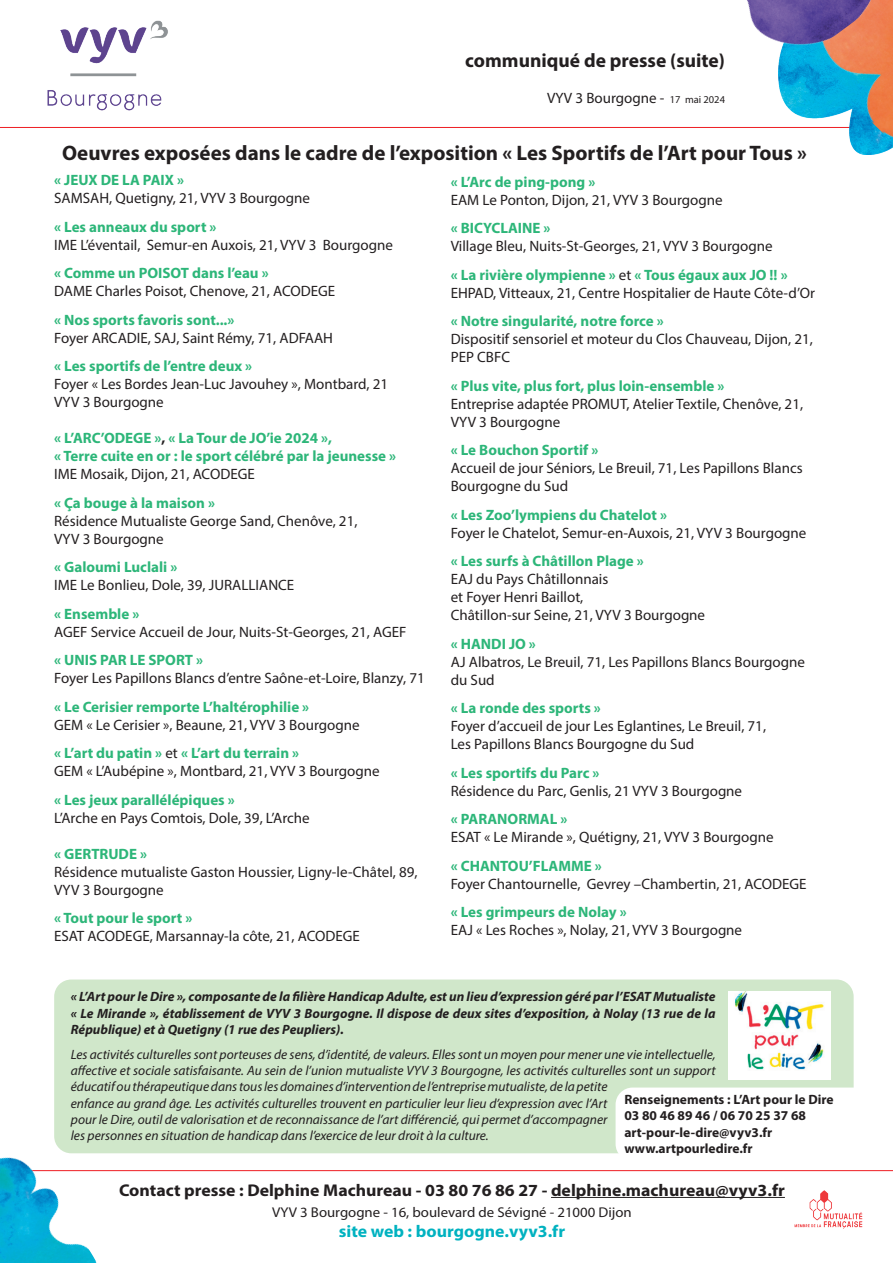
<style>
.page{position:relative;width:893px;height:1263px;background:#fff}
.page>*{position:absolute;margin:0;border:0;box-sizing:border-box;transform-origin:0 0}
.t1{font:700 21px "Myriad Pro";color:#231f20}
.t2{font:700 19.5px "Myriad Pro";color:#231f20}
.t3{font:700 17.1px "Myriad Pro";color:#231f20;scale:1.04 1}
.t4{font:700 17.1px "Myriad Pro";color:#00b2c0;scale:1.04 1}
.t5{font:15px/18px "Myriad Pro";color:#231f20}
.t6{font:700 15px/18px "Myriad Pro";color:#2db679}
.t7{font:14.25px "Myriad Pro";color:#231f20;scale:1.04 1}
.t8{font:italic 13.5px/16.2px "Myriad Pro";color:#231f20}
.t9{font:italic 700 13.5px/16.2px "Myriad Pro";color:#231f20;text-align:justify}
.t10{font:700 13.5px/16.2px "Myriad Pro";color:#231f20}
.s1{font-size:10.5px}
.s2{color:#231f20}
.s3{font-weight:700;color:#2db679}
</style>
<div class="page">
<div style="left:54px;top:979px;width:800px;height:174px;background:#d0e7ca;border-radius:17px"></div>
<img style="left:728px;top:992px;width:103px;height:88px">
<div style="left:616px;top:1087px;width:256px;height:74px;background:#fff;border-radius:17px"></div>
<hr style="left:0;top:127px;width:893px;height:1px;background:#ee1d23">
<img style="left:47px;top:20px;width:121px;height:91px">
<img style="left:779px;top:81px;width:114px;height:73px">
<img style="left:785px;top:0;width:108px;height:143px">
<img style="left:747px;top:0;width:136px;height:81px">
<hr style="left:0;top:1170px;width:893px;height:1px;background:#ee1d23">
<hr style="left:551px;top:1197px;width:234px;height:1px;background:#231f20">
<img style="left:0;top:1138px;width:97px;height:125px">
<img style="left:784px;top:1190px;width:79px;height:39px">
<h2 class="t2" style="left:465px;top:47px;width:261px">communiqué de presse (suite)</h2>
<p class="t5" style="left:547px;top:88px;width:180px">VYV 3 Bourgogne - <span class="s1">17 mai 2024</span></p>
<h1 class="t1" style="left:62px;top:139px;width:746px">Oeuvres exposées dans le cadre de l’exposition « Les Sportifs de l’Art pour Tous »</h1>
<p class="t6" style="left:54px;top:171px;width:131px">« JEUX DE LA PAIX »</p>
<p class="t5" style="left:54px;top:189px;width:257px">SAMSAH, Quetigny, 21, VYV 3 Bourgogne</p>
<p class="t6" style="left:54px;top:217px;width:164px">« Les anneaux du sport »</p>
<p class="t5" style="left:54px;top:235px;width:340px">IME L’éventail, Semur-en Auxois, 21, VYV 3 Bourgogne</p>
<p class="t6" style="left:54px;top:264px;width:216px">« Comme un POISOT dans l’eau »</p>
<p class="t5" style="left:54px;top:282px;width:283px">DAME Charles Poisot, Chenove, 21, ACODEGE</p>
<p class="t6" style="left:54px;top:310px;width:182px">« Nos sports favoris sont...»</p>
<p class="t5" style="left:54px;top:328px;width:280px">Foyer ARCADIE, SAJ, Saint Rémy, 71, ADFAAH</p>
<p class="t6" style="left:54px;top:357px;width:199px">« Les sportifs de l’entre deux »</p>
<p class="t5" style="left:54px;top:375px;width:335px">Foyer « Les Bordes Jean-Luc Javouhey », Montbard, 21<br>VYV 3 Bourgogne</p>
<p class="t6" style="left:54px;top:429px;width:343px">« L’ARC’ODEGE »<span class="s2">,</span> « La Tour de JO’ie 2024 »,<br>« Terre cuite en or : le sport célébré par la jeunesse »</p>
<p class="t5" style="left:54px;top:465px;width:202px">IME Mosaik, Dijon, 21, ACODEGE</p>
<p class="t6" style="left:54px;top:493px;width:162px">« Ça bouge à la maison »</p>
<p class="t5" style="left:54px;top:511px;width:305px">Résidence Mutualiste George Sand, Chenôve, 21,<br>VYV 3 Bourgogne</p>
<p class="t6" style="left:54px;top:558px;width:125px">« Galoumi Luclali »</p>
<p class="t5" style="left:54px;top:576px;width:242px">IME Le Bonlieu, Dole, 39, JURALLIANCE</p>
<p class="t6" style="left:54px;top:604px;width:87px">« Ensemble »</p>
<p class="t5" style="left:54px;top:622px;width:354px">AGEF Service Accueil de Jour, Nuits-St-Georges, 21, AGEF</p>
<p class="t6" style="left:54px;top:651px;width:150px">« UNIS PAR LE SPORT »</p>
<p class="t5" style="left:54px;top:669px;width:372px">Foyer Les Papillons Blancs d’entre Saône-et-Loire, Blanzy, 71</p>
<p class="t6" style="left:54px;top:697px;width:257px">« Le Cerisier remporte L’haltérophilie »</p>
<p class="t5" style="left:54px;top:710px;width:307px;line-height:28.5px">GEM « Le Cerisier », Beaune, 21, VYV 3 Bourgogne <span class="s3">« L’art du patin »</span> et <span class="s3">« L’art du terrain »</span></p>
<p class="t5" style="left:54px;top:762px;width:327px">GEM « L’Aubépine », Montbard, 21, VYV 3 Bourgogne</p>
<p class="t6" style="left:54px;top:790px;width:182px">« Les jeux parallélépiques »</p>
<p class="t5" style="left:54px;top:808px;width:257px">L’Arche en Pays Comtois, Dole, 39, L’Arche</p>
<p class="t6" style="left:54px;top:844px;width:94px">« GERTRUDE »</p>
<p class="t5" style="left:54px;top:862px;width:365px">Résidence mutualiste Gaston Houssier, Ligny-le-Châtel, 89,<br>VYV 3 Bourgogne</p>
<p class="t6" style="left:54px;top:909px;width:140px">« Tout pour le sport »</p>
<p class="t5" style="left:54px;top:927px;width:307px">ESAT ACODEGE, Marsannay-la côte, 21, ACODEGE</p>
<p class="t6" style="left:451px;top:172px;width:146px">« L’Arc de ping-pong »</p>
<p class="t5" style="left:451px;top:190px;width:273px">EAM Le Ponton, Dijon, 21, VYV 3 Bourgogne</p>
<p class="t6" style="left:451px;top:219px;width:101px">« BICYCLAINE »</p>
<p class="t5" style="left:451px;top:232px;width:338px;line-height:28.5px">Village Bleu, Nuits-St-Georges, 21, VYV 3 Bourgogne<br><span class="s3">« La rivière olympienne »</span> et <span class="s3">« Tous égaux aux JO !! »</span></p>
<p class="t5" style="left:451px;top:283px;width:366px">EHPAD, Vitteaux, 21, Centre Hospitalier de Haute Côte-d’Or</p>
<p class="t6" style="left:451px;top:312px;width:215px">« Notre singularité, notre force »</p>
<p class="t5" style="left:451px;top:330px;width:364px">Dispositif sensoriel et moteur du Clos Chauveau, Dijon, 21,<br>PEP CBFC</p>
<p class="t6" style="left:451px;top:376px;width:275px">« Plus vite, plus fort, plus loin-ensemble »</p>
<p class="t5" style="left:451px;top:394px;width:354px">Entreprise adaptée PROMUT, Atelier Textile, Chenôve, 21,<br>VYV 3 Bourgogne</p>
<p class="t6" style="left:451px;top:441px;width:149px">« Le Bouchon Sportif »</p>
<p class="t5" style="left:451px;top:459px;width:353px">Accueil de jour Séniors, Le Breuil, 71, Les Papillons Blancs<br>Bourgogne du Sud</p>
<p class="t6" style="left:451px;top:505px;width:218px">« Les Zoo’lympiens du Chatelot »</p>
<p class="t5" style="left:451px;top:523px;width:357px">Foyer le Chatelot, Semur-en-Auxois, 21, VYV 3 Bourgogne</p>
<p class="t6" style="left:451px;top:552px;width:195px">« Les surfs à Châtillon Plage »</p>
<p class="t5" style="left:451px;top:570px;width:256px">EAJ du Pays Châtillonnais<br>et Foyer Henri Baillot,<br>Châtillon-sur Seine, 21, VYV 3 Bourgogne</p>
<p class="t6" style="left:451px;top:634px;width:87px">« HANDI JO »</p>
<p class="t5" style="left:451px;top:652px;width:356px">AJ Albatros, Le Breuil, 71, Les Papillons Blancs Bourgogne du Sud</p>
<p class="t6" style="left:451px;top:699px;width:152px">« La ronde des sports »</p>
<p class="t5" style="left:451px;top:717px;width:317px">Foyer d’accueil de jour Les Eglantines, Le Breuil, 71,<br>Les Papillons Blancs Bourgogne du Sud</p>
<p class="t6" style="left:451px;top:763px;width:150px">« Les sportifs du Parc »</p>
<p class="t5" style="left:451px;top:781px;width:293px">Résidence du Parc, Genlis, 21 VYV 3 Bourgogne</p>
<p class="t6" style="left:451px;top:810px;width:118px">« PARANORMAL »</p>
<p class="t5" style="left:451px;top:828px;width:324px">ESAT « Le Mirande », Quétigny, 21, VYV 3 Bourgogne</p>
<p class="t6" style="left:451px;top:856px;width:153px">« CHANTOU’FLAMME »</p>
<p class="t5" style="left:451px;top:874px;width:357px">Foyer Chantournelle, Gevrey –Chambertin, 21, ACODEGE</p>
<p class="t6" style="left:451px;top:903px;width:177px">« Les grimpeurs de Nolay »</p>
<p class="t5" style="left:451px;top:921px;width:293px">EAJ « Les Roches », Nolay, 21, VYV 3 Bourgogne</p>
<p class="t9" style="left:71px;top:988px;width:646px">« L’Art pour le Dire », composante de la filière Handicap Adulte, est un lieu d’expression géré par l’ESAT Mutualiste « Le Mirande », établissement de VYV 3 Bourgogne. Il dispose de deux sites d’exposition, à Nolay (13 rue de la République) et à Quetigny (1 rue des Peupliers).</p>
<p class="t8" style="left:71px;top:1046px;width:646px">Les activités culturelles sont porteuses de sens, d’identité, de valeurs. Elles sont un moyen pour mener une vie intellectuelle, affective et sociale satisfaisante. Au sein de l’union mutualiste VYV 3 Bourgogne, les activités culturelles sont un support éducatif ou thérapeutique dans tous les domaines d’intervention de l’entreprise mutualiste, de la petite<br>enfance au grand âge. Les activités culturelles trouvent en particulier leur lieu d’expression avec l’Art<br>pour le Dire, outil de valorisation et de reconnaissance de l’art différencié, qui permet d’accompagner<br>les personnes en situation de handicap dans l’exercice de leur droit à la culture.</p>
<p class="t10" style="left:624px;top:1091px;width:211px">Renseignements : L’Art pour le Dire<br>03 80 46 89 46 / 06 70 25 37 68 art-pour-le-dire@vyv3.fr www.artpourledire.fr</p>
<p class="t3" style="left:119px;top:1179px;width:642px">Contact presse : Delphine Machureau - 03 80 76 86 27 - delphine.machureau@vyv3.fr</p>
<p class="t7" style="left:272px;top:1203px;width:347px">VYV 3 Bourgogne - 16, boulevard de Sévigné - 21000 Dijon</p>
<p class="t4" style="left:339px;top:1220px;width:219px">site web : bourgogne.vyv3.fr</p>
</div>
